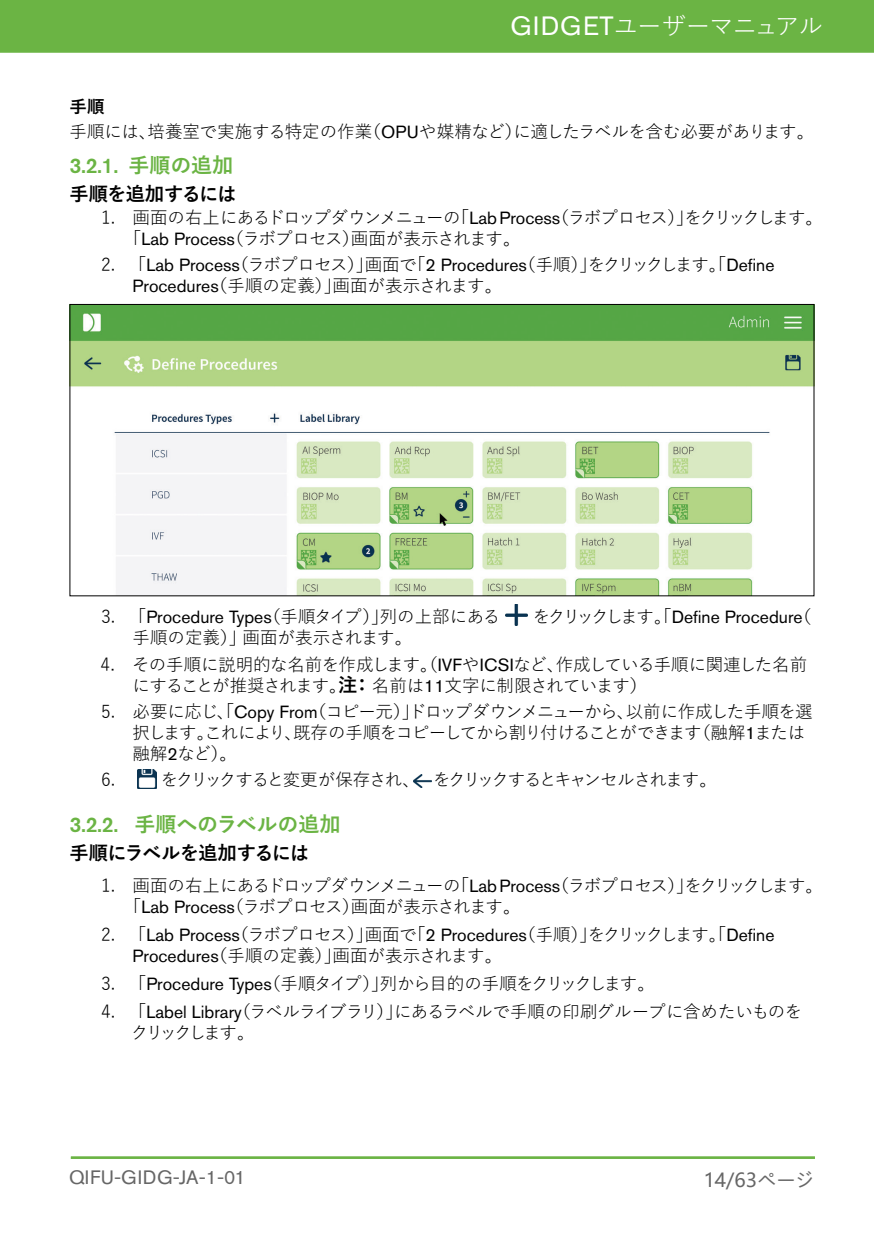
<style>
.page{position:relative;width:874px;height:1241px;background:#fff}
.page>*{position:absolute;margin:0;border:0;box-sizing:border-box;transform-origin:0 0}
.t1{font:24.5px "Yu Gothic";letter-spacing:-.04em;color:#fff}
.t2{font:700 21px "Yu Gothic";letter-spacing:-.01em;color:#6bb444}
.t3{font:500 21px "Akzidenz Grotesk Std";color:#6bb444}
.t4{font:700 19.25px "Yu Gothic";letter-spacing:-.04em;color:#000}
.t5{font:19.25px "Akzidenz Grotesk Std";letter-spacing:.02em;color:#666}
.t6{font:19.25px "Microsoft Ya Hei";color:#666}
.NORMAL_LAST_LINE{font:17.5px/21px "Yu Gothic";letter-spacing:-.06em;color:#000}
.NORMAL_LAST_LINE-2{font:17.5px/21px "Yu Gothic";letter-spacing:-.03em;color:#000}
.NORMAL_LAST_LINE-3{font:17.5px "Yu Gothic";letter-spacing:-.005em;color:#000}
.NORMAL_LAST_LINE-4{font:17.5px "Yu Gothic";letter-spacing:-.085em;color:#000}
.NORMAL_LAST_LINE-5{font:17.5px "Yu Gothic";letter-spacing:-.1em;color:#000}
.NORMAL_LAST_LINE-6{font:17.5px "Yu Gothic";letter-spacing:-.02em;color:#000}
.t7{font:17.5px "Akzidenz Grotesk Std";color:#000}
.BOLD_LEVEL_HEADINGS{font:700 17.5px "Yu Gothic";color:#000}
.s1{font-family:"Akzidenz Grotesk Std";font-size:26.25px}
.s2{font-family:"Akzidenz Grotesk Std"}
.s3{font-family:"Yu Gothic";font-weight:700}
.s4{font-family:"Yu Gothic"}
.s5{font-weight:700;font-size:19.25px}
.s6{font-family:"Akzidenz Grotesk Std";font-weight:500}
</style>
<div class="page">
<div style="left:0;top:0;width:873px;height:53px;background:#6bb444"></div>
<hr style="left:71px;top:1156px;width:743px;height:1px;background:#6bb444">
<hr style="left:71px;top:1157px;width:743px;height:1px;background:#6bb444">
<img style="left:72px;top:306px;width:739px;height:288px">
<img style="left:505px;top:604px;width:21px;height:21px">
<img style="left:137px;top:769px;width:19px;height:19px">
<img style="left:413px;top:774px;width:18px;height:13px">
<h1 class="t1" style="left:510px;top:4px;width:314px"><span class="s1">GIDGET</span>ユーザーマニュアル</h1>
<p class="BOLD_LEVEL_HEADINGS" style="left:69px;top:97px;width:36px">手順</p>
<p class="NORMAL_LAST_LINE-3" style="left:69px;top:115px;width:746px">手順には、培養室で実施する特定の作業（<span class="s2">OPU</span>や媒精など）に適したラベルを含む必要があります。</p>
<p class="t3" style="left:69px;top:153px;width:165px">3.2.1. <span class="s3">手順の追加</span></p>
<p class="t4" style="left:69px;top:183px;width:168px">手順を追加するには</p>
<p class="NORMAL_LAST_LINE" style="left:124px;top:205px;width:700px;text-indent:-23px">1. 画面の右上にあるドロップダウンメニューの「<span class="s2">Lab Process</span>（ラボプロセス）」をクリックします。「<span class="s2">Lab Process</span>（ラボプロセス）画面が表示されます。</p>
<p class="NORMAL_LAST_LINE" style="left:132px;top:252px;width:643px;text-indent:-31px">2. 「<span class="s2">Lab Process</span>（ラボプロセス）」画面で「<span class="s2">2 Procedures</span>（手順）」をクリックします。「<span class="s2">Define<br>Procedures</span>（手順の定義）」画面が表示されます。</p>
<p class="NORMAL_LAST_LINE-6" style="left:101px;top:600px;width:400px">3. 「<span class="s2">Procedure Types</span>（手順タイプ）」列の上部にある</p>
<p class="t7" style="left:532px;top:606px;width:280px"><span class="s4">をクリックします。「</span>Define Procedure<span class="s4">（</span></p>
<p class="NORMAL_LAST_LINE-3" style="left:132px;top:621px;width:281px">手順の定義）」画面が表示されます。</p>
<p class="NORMAL_LAST_LINE-2" style="left:132px;top:651px;width:675px;text-indent:-32px">4. その手順に説明的な名前を作成します。（<span class="s2">IVF</span>や<span class="s2">ICSI</span>など、作成している手順に関連した名前にすることが推奨されます。<span class="s5">注：</span> 名前は<span class="s2">11</span>文字に制限されています）</p>
<p class="NORMAL_LAST_LINE" style="left:132px;top:698px;width:681px;text-indent:-31px">5. 必要に応じ、「<span class="s2">Copy From</span>（コピー元）」ドロップダウンメニューから、以前に作成した手順を選択します。これにより、既存の手順をコピーしてから割り付けることができます（融解<span class="s2">1</span>または融解<span class="s2">2</span>など）。</p>
<p class="NORMAL_LAST_LINE" style="left:101px;top:767px;width:16px">6.</p>
<p class="NORMAL_LAST_LINE-5" style="left:161px;top:763px;width:557px">をクリックすると変更が保存され、 をクリックするとキャンセルされます。</p>
<p class="t2" style="left:69px;top:812px;width:272px"><span class="s6">3.2.2.</span> 手順へのラベルの追加</p>
<p class="t4" style="left:69px;top:842px;width:241px">手順にラベルを追加するには</p>
<p class="NORMAL_LAST_LINE" style="left:124px;top:872px;width:700px;text-indent:-23px">1. 画面の右上にあるドロップダウンメニューの「<span class="s2">Lab Process</span>（ラボプロセス）」をクリックします。「<span class="s2">Lab Process</span>（ラボプロセス）画面が表示されます。</p>
<p class="NORMAL_LAST_LINE" style="left:132px;top:921px;width:643px;text-indent:-31px">2. 「<span class="s2">Lab Process</span>（ラボプロセス）」画面で「<span class="s2">2 Procedures</span>（手順）」をクリックします。「<span class="s2">Define<br>Procedures</span>（手順の定義）」画面が表示されます。</p>
<p class="NORMAL_LAST_LINE-4" style="left:101px;top:967px;width:555px">3. 「<span class="s2">Procedure Types</span>（手順タイプ）」列から目的の手順をクリックします。</p>
<p class="NORMAL_LAST_LINE" style="left:131px;top:998px;width:672px;text-indent:-30px">4. 「<span class="s2">Label Library</span>（ラベルライブラリ）」にあるラベルで手順の印刷グループに含めたいものをクリックします。</p>
<p class="t5" style="left:69px;top:1165px;width:178px">QIFU-GIDG-JA-1-01</p>
<p class="t6" style="left:703px;top:1166px;width:113px">14/63ページ</p>
</div>
